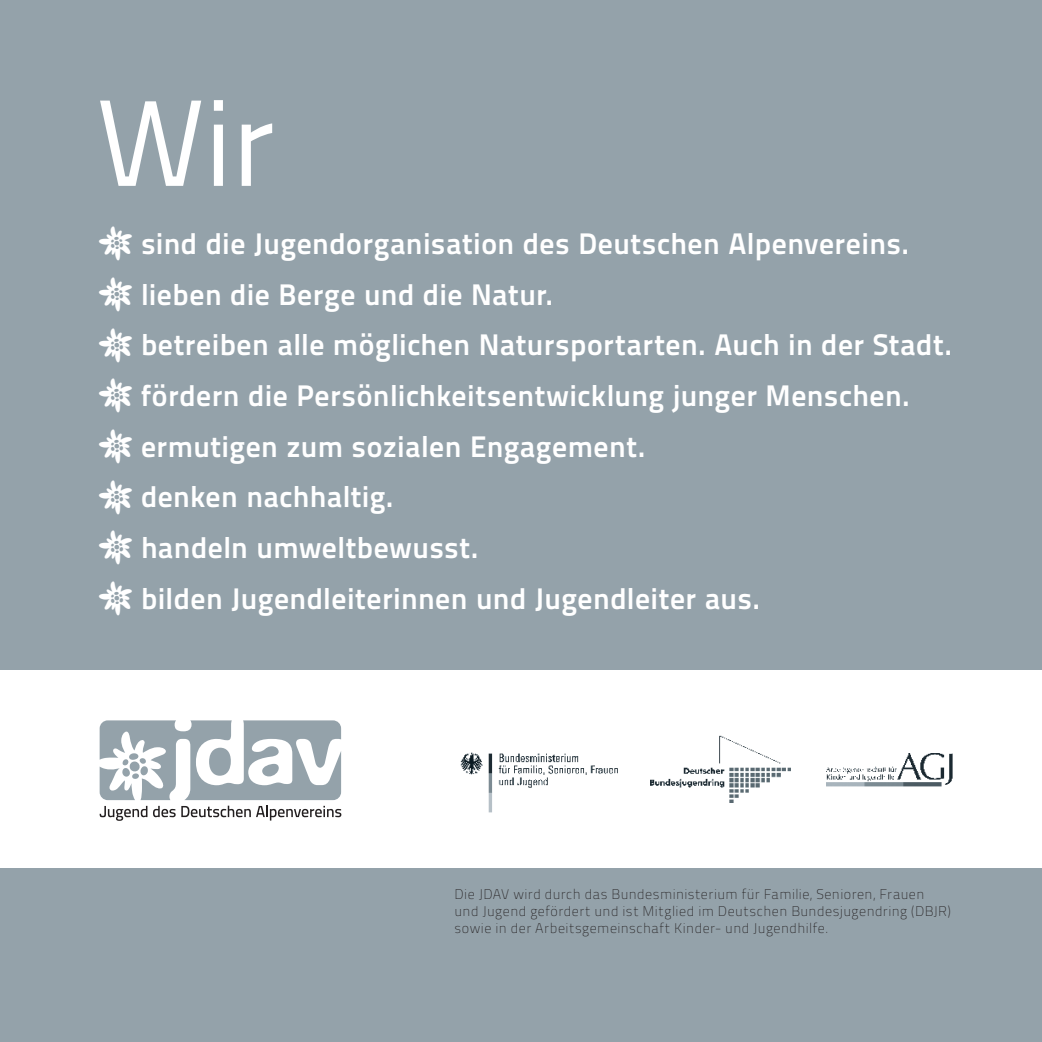
<style>
.page{position:relative;width:1042px;height:1042px;background:#fff}
.page>*{position:absolute;margin:0;border:0;box-sizing:border-box;transform-origin:0 0}
.t1{font:122.5px "Titillium Text 25 L 400 wt";color:#fff}
.t2{font:29.75px/50.6px "Titillium Text 25 L 800 wt";letter-spacing:.015em;color:#fff}
.t3{font:14px/16.8px "Titillium Text 25 L 1 wt";letter-spacing:.03em;color:#231f20}
</style>
<div class="page">
<div style="left:0;top:0;width:1042px;height:670px;background:#94a2aa"></div>
<div style="left:0;top:868px;width:1042px;height:174px;background:#94a2aa"></div>
<svg style="left:100px;top:720px;width:241px;height:101px"></svg>
<img style="left:460px;top:752px;width:158px;height:61px">
<img style="left:651px;top:735px;width:140px;height:67px">
<img style="left:827px;top:753px;width:126px;height:34px">
<h1 class="t1" style="left:95px;top:52px;width:181px">Wir</h1>
<p class="t2" style="left:141px;top:217px;width:812px">sind die Jugendorganisation des Deutschen Alpenvereins. lieben die Berge und die Natur.<br>betreiben alle möglichen Natursportarten. Auch in der Stadt. fördern die Persönlichkeitsentwicklung junger Menschen. ermutigen zum sozialen Engagement.<br>denken nachhaltig.<br>handeln umweltbewusst.<br>bilden Jugendleiterinnen und Jugendleiter aus.</p>
<p class="t3" style="left:454px;top:885px;width:498px">Die JDAV wird durch das Bundesministerium für Familie, Senioren, Frauen und Jugend gefördert und ist Mitglied im Deutschen Bundesjugendring (DBJR) sowie in der Arbeitsgemeinschaft Kinder- und Jugendhilfe.</p>
</div>
